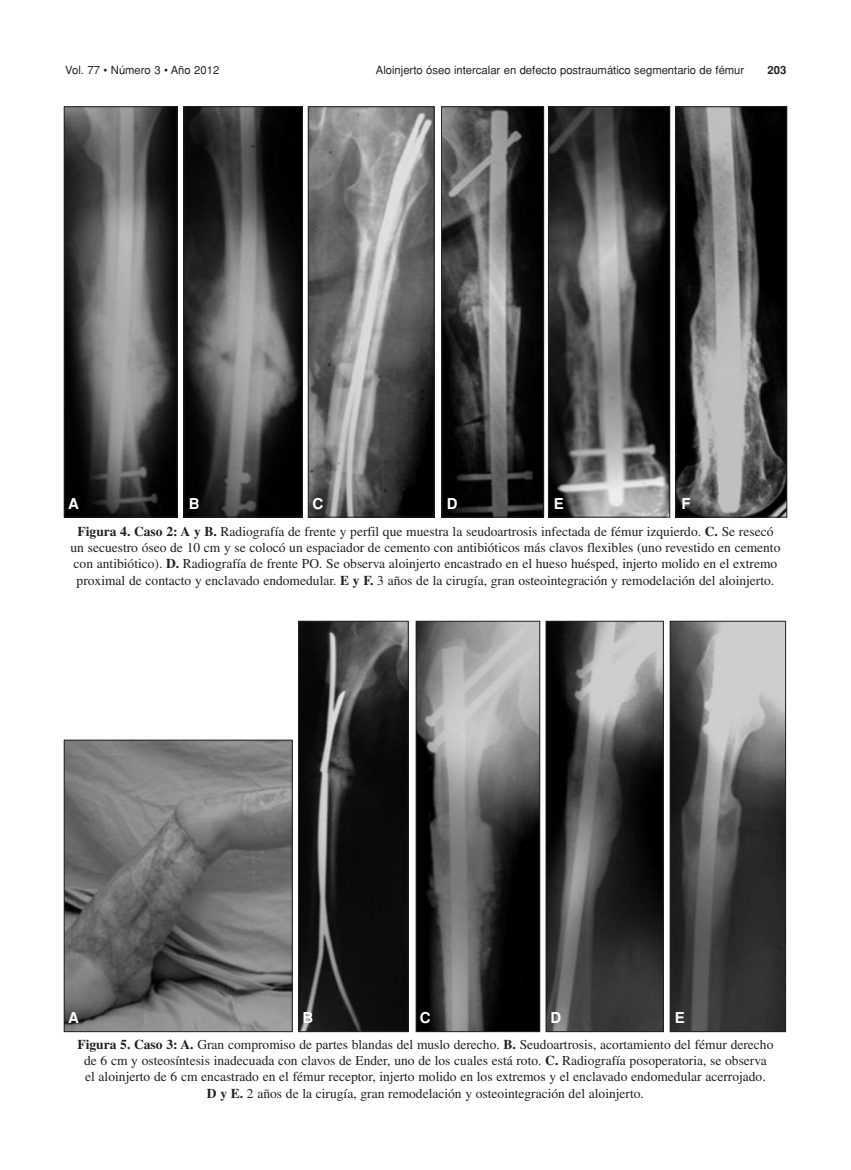
<style>
.page{position:relative;width:851px;height:1170px;background:#fff}
.page>*{position:absolute;margin:0;border:0;box-sizing:border-box;transform-origin:0 0}
.t1{font:700 15px "Helvetica";color:#fff}
.t2{font:13.5px/16.2px "Times";color:#231f20;text-align:center}
.t3{font:11.25px "Helvetica";color:#231f20}
.t4{font:700 11.25px "Helvetica";color:#231f20}
.s1{font-weight:700}
</style>
<div class="page">
<img style="left:66px;top:108px;width:109px;height:407px">
<div style="left:64px;top:106px;width:113px;height:411px;border:1px solid #231f20"></div>
<img style="left:185px;top:108px;width:115px;height:407px">
<div style="left:183px;top:106px;width:119px;height:411px;border:1px solid #231f20"></div>
<img style="left:310px;top:108px;width:122px;height:407px">
<div style="left:308px;top:106px;width:126px;height:411px;border:1px solid #231f20"></div>
<img style="left:443px;top:108px;width:99px;height:407px">
<div style="left:441px;top:106px;width:103px;height:411px;border:1px solid #231f20"></div>
<img style="left:550px;top:108px;width:118px;height:407px">
<div style="left:548px;top:106px;width:122px;height:411px;border:1px solid #231f20"></div>
<img style="left:677px;top:108px;width:108px;height:407px">
<div style="left:675px;top:106px;width:112px;height:411px;border:1px solid #231f20"></div>
<img style="left:66px;top:741px;width:224px;height:288px">
<div style="left:64px;top:739px;width:228px;height:292px;border:1px solid #231f20"></div>
<img style="left:300px;top:622px;width:106px;height:407px">
<div style="left:298px;top:620px;width:110px;height:411px;border:1px solid #231f20"></div>
<img style="left:417px;top:622px;width:121px;height:407px">
<div style="left:415px;top:620px;width:125px;height:411px;border:1px solid #231f20"></div>
<img style="left:547px;top:622px;width:114px;height:407px">
<div style="left:545px;top:620px;width:118px;height:411px;border:1px solid #231f20"></div>
<img style="left:671px;top:622px;width:112px;height:407px">
<div style="left:669px;top:620px;width:116px;height:411px;border:1px solid #231f20"></div>
<p class="t3" style="left:65px;top:63px;width:155px">Vol. 77 • Número 3 • Año 2012</p>
<p class="t3" style="left:376px;top:63px;width:370px">Aloinjerto óseo intercalar en defecto postraumático segmentario de fémur</p>
<p class="t4" style="left:767px;top:63px;width:20px">203</p>
<p class="t1" style="left:68px;top:494px;width:12px">A</p>
<p class="t1" style="left:189px;top:494px;width:12px">B</p>
<p class="t1" style="left:312px;top:494px;width:12px">C</p>
<p class="t1" style="left:447px;top:494px;width:12px">D</p>
<p class="t1" style="left:553px;top:494px;width:12px">E</p>
<p class="t1" style="left:681px;top:494px;width:11px">F</p>
<p class="t2" style="left:70px;top:524px;width:711px"><span class="s1">Figura 4. Caso 2: A y B.</span> Radiografía de frente y perfil que muestra la seudoartrosis infectada de fémur izquierdo. <span class="s1">C.</span> Se resecó un secuestro óseo de 10 cm y se colocó un espaciador de cemento con antibióticos más clavos flexibles (uno revestido en cemento con antibiótico). <span class="s1">D.</span> Radiografía de frente PO. Se observa aloinjerto encastrado en el hueso huésped, injerto molido en el extremo proximal de contacto y enclavado endomedular. <span class="s1">E y F.</span> 3 años de la cirugía, gran osteointegración y remodelación del aloinjerto.</p>
<p class="t1" style="left:68px;top:1009px;width:12px">A</p>
<p class="t1" style="left:302px;top:1009px;width:12px">B</p>
<p class="t1" style="left:419px;top:1009px;width:12px">C</p>
<p class="t1" style="left:550px;top:1009px;width:12px">D</p>
<p class="t1" style="left:674px;top:1009px;width:12px">E</p>
<p class="t2" style="left:77px;top:1037px;width:697px"><span class="s1">Figura 5. Caso 3: A.</span> Gran compromiso de partes blandas del muslo derecho. <span class="s1">B.</span> Seudoartrosis, acortamiento del fémur derecho de 6 cm y osteosíntesis inadecuada con clavos de Ender, uno de los cuales está roto. <span class="s1">C.</span> Radiografía posoperatoria, se observa<br>el aloinjerto de 6 cm encastrado en el fémur receptor, injerto molido en los extremos y el enclavado endomedular acerrojado.<br><span class="s1">D y E.</span> 2 años de la cirugía, gran remodelación y osteointegración del aloinjerto.</p>
</div>
